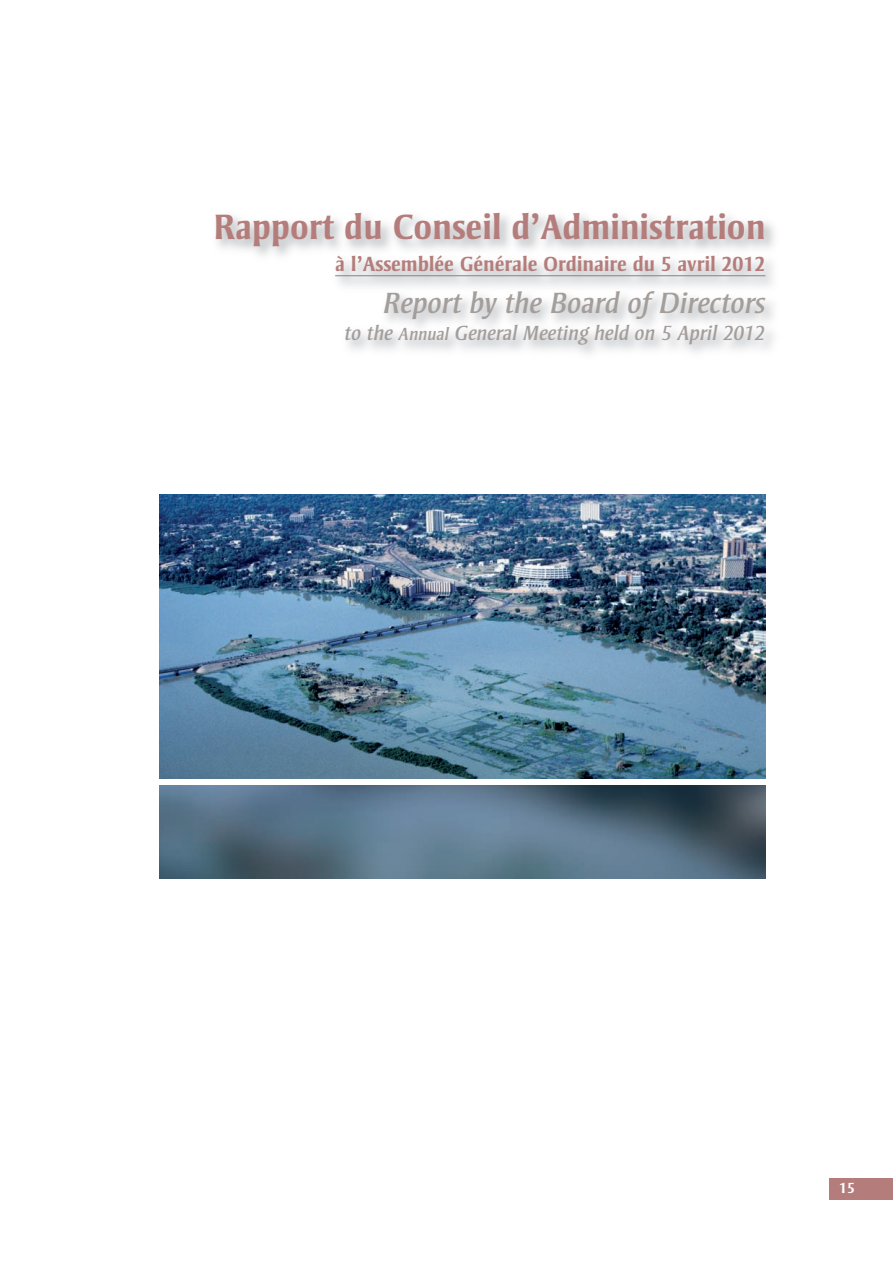
<style>
.page{position:relative;width:893px;height:1263px;background:#fff}
.page>*{position:absolute;margin:0;border:0;box-sizing:border-box;transform-origin:0 0}
.t1{font:700 36px "Strayhorn";color:#b47d7b}
.t2{font:italic 30px "Strayhorn";color:#a49e9b}
.t3{font:700 21px "Strayhorn";color:#b47d7b}
.t4{font:italic 21px "Strayhorn";color:#a49e9b}
.t5{font:700 15px "Strayhorn";color:#fff}
.s1{font-size:18px}
</style>
<div class="page">
<img style="left:217px;top:215px;width:557px;height:289px">
<hr style="left:335px;top:275px;width:430px;height:1px;background:#8a8280">
<div style="left:829px;top:1178px;width:64px;height:21px;background:#b47d7b"></div>
<img style="left:159px;top:494px;width:606px;height:284px">
<img style="left:159px;top:785px;width:606px;height:94px">
<h1 class="t1" style="left:213px;top:213px;width:554px">Rapport du Conseil d’Administration</h1>
<p class="t3" style="left:335px;top:256px;width:432px">à l’Assemblée Générale Ordinaire du 5 avril 2012</p>
<h2 class="t2" style="left:383px;top:291px;width:384px">Report by the Board of Directors</h2>
<p class="t4" style="left:345px;top:325px;width:422px">to the <span class="s1">Annual</span> General Meeting held on 5 April 2012</p>
<p class="t5" style="left:839px;top:1182px;width:17px">15</p>
</div>
